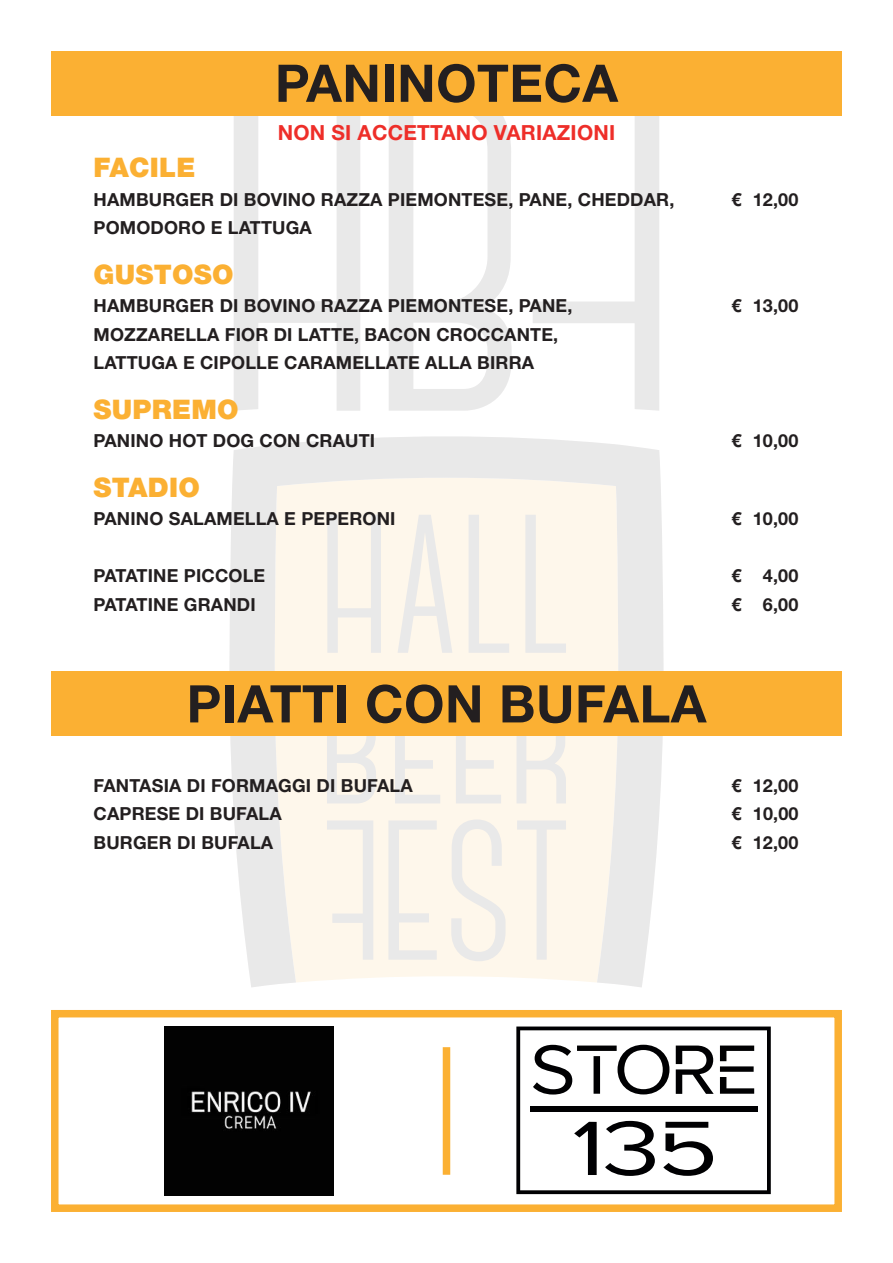
<style>
.page{position:relative;width:893px;height:1263px;background:#fff}
.page>*{position:absolute;margin:0;border:0;box-sizing:border-box;transform-origin:0 0}
.t1{font:83.55px "Robota Non Commercial";color:#000002;scale:1.26 1}
.t2{font:75.6px "Robota Non Commercial";letter-spacing:-.015em;color:#000002;scale:1.04 1}
.t3{font:700 51.9px "Helvetica Neue LT Std";letter-spacing:.01em;color:#231f20}
.t4{font:900 27px "Helvetica Neue LT Std";letter-spacing:.01em;color:#fbb033}
.t5{font:700 20.85px "Helvetica Neue LT Std";letter-spacing:.01em;color:#ee2e29}
.t6{font:700 18px "Helvetica Neue LT Std";letter-spacing:.01em;color:#231f20}
</style>
<div class="page">
<svg style="left:234px;top:116px;width:126px;height:295px"></svg>
<svg style="left:533px;top:116px;width:126px;height:295px"></svg>
<svg style="left:229px;top:436px;width:435px;height:551px;background:#f5f1eb"></svg>
<svg style="left:327px;top:736px;width:49px;height:67px;background:#f2efe9"></svg>
<svg style="left:395px;top:736px;width:45px;height:67px;background:#f5f1ea"></svg>
<svg style="left:456px;top:736px;width:45px;height:67px;background:#f5f1ea"></svg>
<svg style="left:516px;top:736px;width:50px;height:67px;background:#f4f0ea"></svg>
<svg style="left:327px;top:820px;width:46px;height:140px;background:#f7f2ea"></svg>
<svg style="left:388px;top:820px;width:49px;height:140px;background:#f6f1ea"></svg>
<svg style="left:451px;top:819px;width:55px;height:142px;background:#f6f1ea"></svg>
<svg style="left:517px;top:820px;width:49px;height:140px;background:#f8f3ea"></svg>
<svg style="left:469px;top:515px;width:40px;height:138px;background:#f7f2ea"></svg>
<svg style="left:525px;top:515px;width:41px;height:138px;background:#f7f2ea"></svg>
<svg style="left:327px;top:515px;width:54px;height:138px;background:#f5f1ea"></svg>
<svg style="left:398px;top:515px;width:54px;height:138px;background:#f5f1ea"></svg>
<svg style="left:389px;top:116px;width:123px;height:295px"></svg>
<div style="left:51px;top:1010px;width:791px;height:202px;background:#fff;border:8px solid #fbb033"></div>
<div style="left:443px;top:1047px;width:7px;height:128px;background:#fbb033"></div>
<div style="left:51px;top:51px;width:791px;height:65px;background:#fbb033"></div>
<div style="left:51px;top:672px;width:791px;height:64px;background:#fbb033"></div>
<div style="left:164px;top:1026px;width:169px;height:169px;background:#020202"></div>
<svg style="left:516px;top:1026px;width:255px;height:168px"></svg>
<div style="left:530px;top:1106px;width:227px;height:5px;background:#000002"></div>
<p class="t3" style="left:275px;top:51px;width:345px">PANINOTECA</p>
<p class="t5" style="left:278px;top:120px;width:339px">NON SI ACCETTANO VARIAZIONI</p>
<p class="t4" style="left:94px;top:152px;width:103px">FACILE</p>
<p class="t6" style="left:94px;top:188px;width:582px">HAMBURGER DI BOVINO RAZZA PIEMONTESE, PANE, CHEDDAR,</p>
<p class="t6" style="left:731px;top:188px;width:69px">€ 12,00</p>
<p class="t6" style="left:94px;top:217px;width:220px">POMODORO E LATTUGA</p>
<p class="t4" style="left:94px;top:258px;width:142px">GUSTOSO</p>
<p class="t6" style="left:94px;top:295px;width:480px">HAMBURGER DI BOVINO RAZZA PIEMONTESE, PANE,</p>
<p class="t6" style="left:731px;top:295px;width:69px">€ 13,00</p>
<p class="t6" style="left:94px;top:323px;width:466px">MOZZARELLA FIOR DI LATTE, BACON CROCCANTE,</p>
<p class="t6" style="left:94px;top:352px;width:442px">LATTUGA E CIPOLLE CARAMELLATE ALLA BIRRA</p>
<p class="t4" style="left:94px;top:393px;width:147px">SUPREMO</p>
<p class="t6" style="left:94px;top:430px;width:283px">PANINO HOT DOG CON CRAUTI</p>
<p class="t6" style="left:731px;top:430px;width:69px">€ 10,00</p>
<p class="t4" style="left:94px;top:471px;width:108px">STADIO</p>
<p class="t6" style="left:94px;top:508px;width:304px">PANINO SALAMELLA E PEPERONI</p>
<p class="t6" style="left:731px;top:508px;width:69px">€ 10,00</p>
<p class="t6" style="left:94px;top:565px;width:173px">PATATINE PICCOLE</p>
<p class="t6" style="left:731px;top:565px;width:69px">€ 4,00</p>
<p class="t6" style="left:94px;top:593px;width:164px">PATATINE GRANDI</p>
<p class="t6" style="left:731px;top:593px;width:69px">€ 6,00</p>
<p class="t3" style="left:187px;top:672px;width:521px">PIATTI CON BUFALA</p>
<p class="t6" style="left:94px;top:774px;width:321px">FANTASIA DI FORMAGGI DI BUFALA</p>
<p class="t6" style="left:731px;top:774px;width:69px">€ 12,00</p>
<p class="t6" style="left:94px;top:802px;width:190px">CAPRESE DI BUFALA</p>
<p class="t6" style="left:731px;top:802px;width:69px">€ 10,00</p>
<p class="t6" style="left:94px;top:831px;width:181px">BURGER DI BUFALA</p>
<p class="t6" style="left:731px;top:831px;width:69px">€ 12,00</p>
<p class="t2" style="left:530px;top:1039px;width:220px">STORE</p>
<p class="t1" style="left:570px;top:1114px;width:118px">135</p>
</div>
